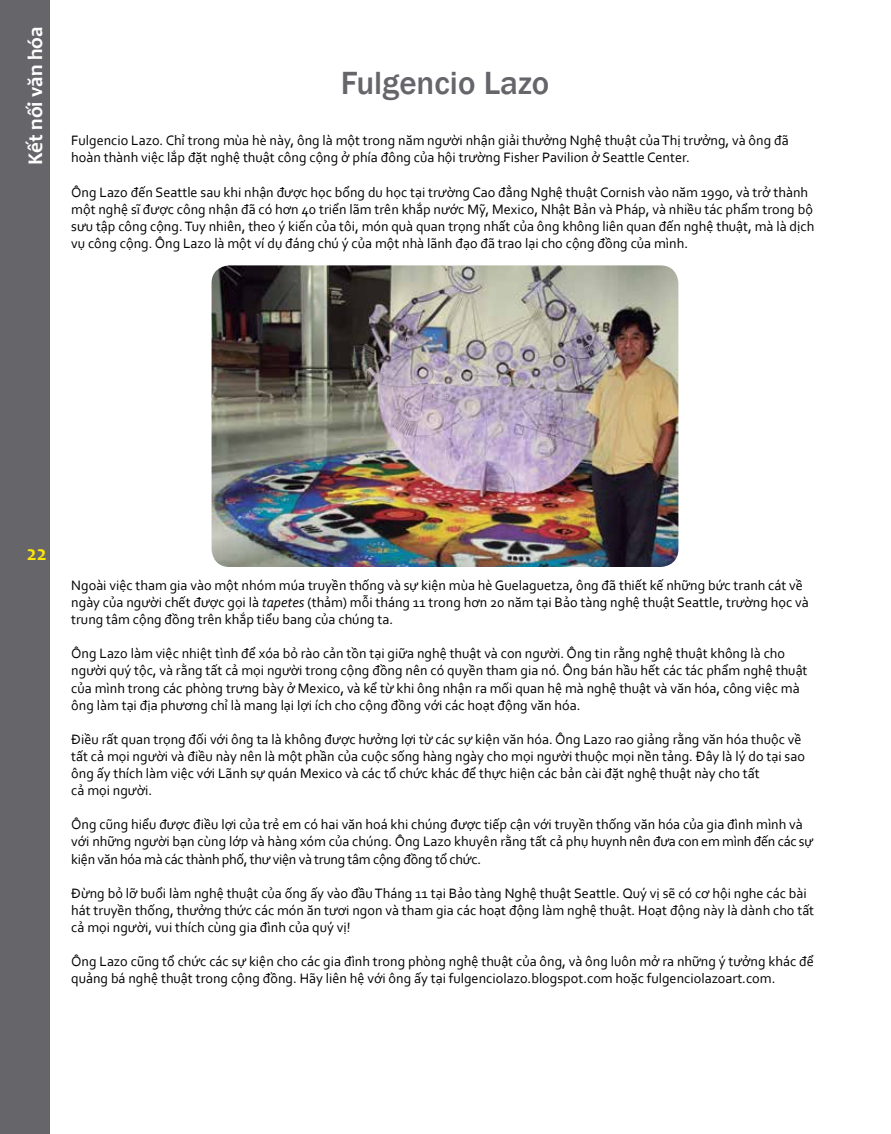
<style>
.page{position:relative;width:891px;height:1134px;background:#fff}
.page>*{position:absolute;margin:0;border:0;box-sizing:border-box;transform-origin:0 0}
.t1{font:500 33px "Franklin Gothic";color:#65656a}
.t2{font:700 21px "Candara";color:#fff}
.t3{font:700 21px "Candara";color:#fde70a}
.t4{font:14.25px/17.1px "Corbel";color:#000}
.s1{font-style:italic}
</style>
<div class="page">
<div style="left:0;top:0;width:49px;height:1134px;background:#65656a"></div>
<img style="left:212px;top:265px;width:466px;height:302px">
<h2 class="t2" style="left:22px;top:165px;width:140px;rotate:-90deg">Kết nối văn hóa</h2>
<h1 class="t1" style="left:341px;top:62px;width:210px">Fulgencio Lazo</h1>
<p class="t4" style="left:71px;top:132px;width:719px">Fulgencio Lazo. Chỉ trong mùa hè này, ông là một trong năm người nhận giải thưởng Nghệ thuật của Thị trưởng, và ông đã hoàn thành việc lắp đặt nghệ thuật công cộng ở phía đông của hội trường Fisher Pavilion ở Seattle Center.</p>
<p class="t4" style="left:71px;top:183px;width:745px">Ông Lazo đến Seattle sau khi nhận được học bổng du học tại trường Cao đẳng Nghệ thuật Cornish vào năm 1990, và trở thành một nghệ sĩ được công nhận đã có hơn 40 triển lãm trên khắp nước Mỹ, Mexico, Nhật Bản và Pháp, và nhiều tác phẩm trong bộ sưu tập công cộng. Tuy nhiên, theo ý kiến của tôi, món quà quan trọng nhất của ông không liên quan đến nghệ thuật, mà là dịch vụ công cộng. Ông Lazo là một ví dụ đáng chú ý của một nhà lãnh đạo đã trao lại cho cộng đồng của mình.</p>
<h2 class="t3" style="left:27px;top:540px;width:22px">22</h2>
<p class="t4" style="left:71px;top:576px;width:739px">Ngoài việc tham gia vào một nhóm múa truyền thống và sự kiện mùa hè Guelaguetza, ông đã thiết kế những bức tranh cát về ngày của người chết được gọi là <span class="s1">tapetes</span> (thảm) mỗi tháng 11 trong hơn 20 năm tại Bảo tàng nghệ thuật Seattle, trường học và trung tâm cộng đồng trên khắp tiểu bang của chúng ta.</p>
<p class="t4" style="left:71px;top:645px;width:738px">Ông Lazo làm việc nhiệt tình để xóa bỏ rào cản tồn tại giữa nghệ thuật và con người. Ông tin rằng nghệ thuật không là cho người quý tộc, và rằng tất cả mọi người trong cộng đồng nên có quyền tham gia nó. Ông bán hầu hết các tác phẩm nghệ thuật của mình trong các phòng trưng bày ở Mexico, và kể từ khi ông nhận ra mối quan hệ mà nghệ thuật và văn hóa, công việc mà ông làm tại địa phương chỉ là mang lại lợi ích cho cộng đồng với các hoạt động văn hóa.</p>
<p class="t4" style="left:71px;top:730px;width:735px">Điều rất quan trọng đối với ông ta là không được hưởng lợi từ các sự kiện văn hóa. Ông Lazo rao giảng rằng văn hóa thuộc về tất cả mọi người và điều này nên là một phần của cuộc sống hàng ngày cho mọi người thuộc mọi nền tảng. Đây là lý do tại sao ông ấy thích làm việc với Lãnh sự quán Mexico và các tổ chức khác để thực hiện các bản cài đặt nghệ thuật này cho tất<br>cả mọi người.</p>
<p class="t4" style="left:71px;top:816px;width:743px">Ông cũng hiểu được điều lợi của trẻ em có hai văn hoá khi chúng được tiếp cận với truyền thống văn hóa của gia đình mình và với những người bạn cùng lớp và hàng xóm của chúng. Ông Lazo khuyên rằng tất cả phụ huynh nên đưa con em mình đến các sự kiện văn hóa mà các thành phố, thư viện và trung tâm cộng đồng tổ chức.</p>
<p class="t4" style="left:71px;top:884px;width:745px">Đừng bỏ lỡ buổi làm nghệ thuật của ống ấy vào đầu Tháng 11 tại Bảo tàng Nghệ thuật Seattle. Quý vị sẽ có cơ hội nghe các bài hát truyền thống, thưởng thức các món ăn tươi ngon và tham gia các hoạt động làm nghệ thuật. Hoạt động này là dành cho tất cả mọi người, vui thích cùng gia đình của quý vị!</p>
<p class="t4" style="left:71px;top:953px;width:744px">Ông Lazo cũng tổ chức các sự kiện cho các gia đình trong phòng nghệ thuật của ông, và ông luôn mở ra những ý tưởng khác để quảng bá nghệ thuật trong cộng đồng. Hãy liên hệ với ông ấy tại fulgenciolazo.blogspot.com hoặc fulgenciolazoart.com.</p>
</div>
